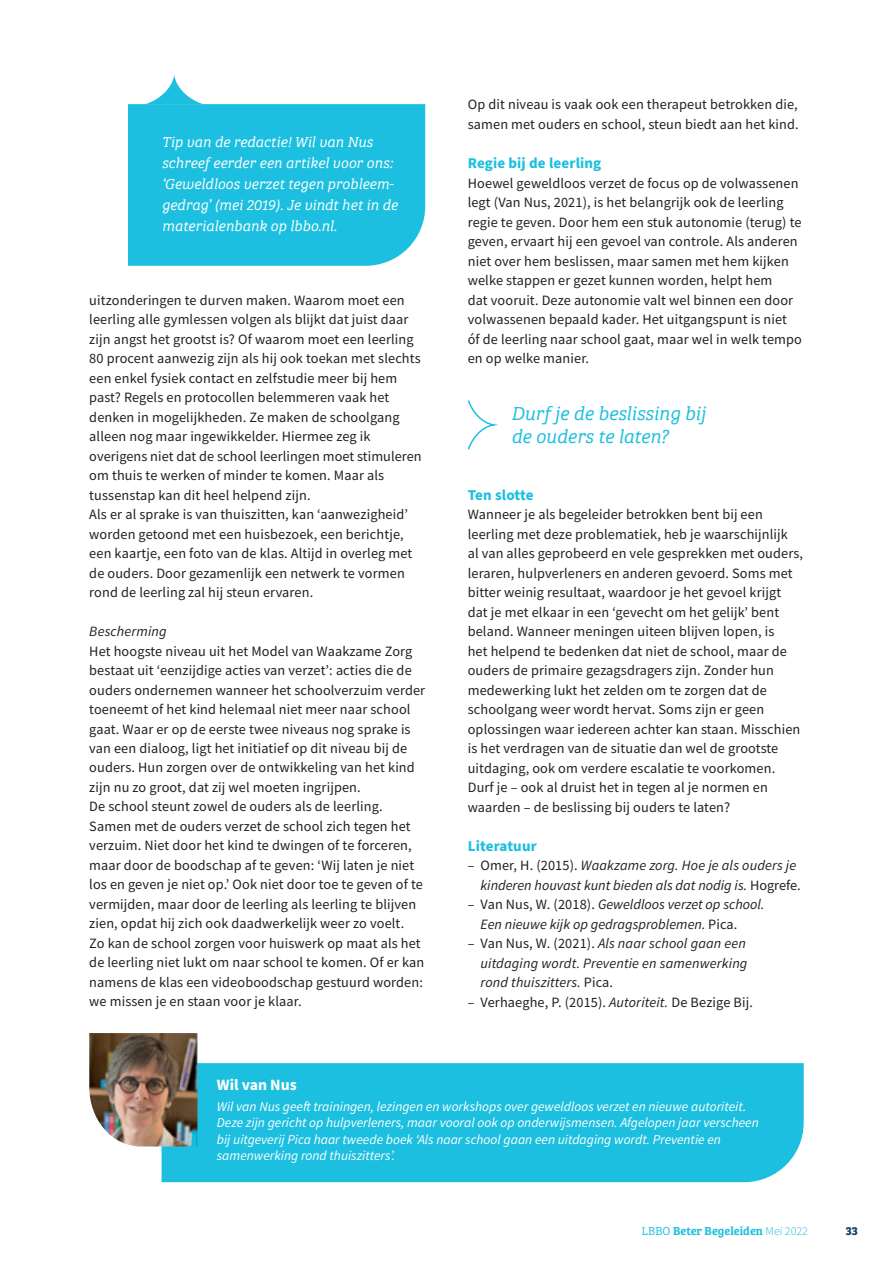
<style>
.page{position:relative;width:893px;height:1263px;background:#fff}
.page>*{position:absolute;margin:0;border:0;box-sizing:border-box;transform-origin:0 0}
.t1{font:italic 19.5px/23.4px "Bree Serif Lt";letter-spacing:-.005em;color:#1cbfdf}
.t2{font:700 15.75px "Source Sans Pro";color:#fff}
.t3{font:italic 15px/21px "Bree Serif Lt";color:#fff}
.t4{font:700 15px "Source Sans Pro";letter-spacing:.01em;color:#1cbfdf}
.t5{font:700 15px "Source Sans Pro";letter-spacing:-.01em;color:#1cbfdf}
.t6{font:14.25px/19.5px "Source Sans Pro";letter-spacing:.01em;color:#231f20}
.t7{font:italic 14.25px/19.5px "Source Sans Pro";color:#231f20}
.t8{font:italic 13.5px/16.2px "Source Sans Pro";color:#fff}
.t9{font:12px "Bree Serif Sb";color:#1cbfdf}
.t10{font:700 12px "Bree Serif";color:#164165}
.s1{font-style:normal}
.s2{font-style:italic}
.s3{font-family:"Bree Serif Lt"}
.s4{font-family:"Source Sans Pro";font-weight:300}
</style>
<div class="page">
<div style="left:162px;top:1063px;width:642px;height:119px;background:#1cbfdf"></div>
<img style="left:89px;top:1033px;width:108px;height:113px">
<div style="left:128px;top:104px;width:297px;height:162px;background:#1cbfdf"></div>
<svg style="left:146px;top:75px;width:57px;height:29px"></svg>
<svg style="left:467px;top:400px;width:31px;height:50px"></svg>
<p class="t3" style="left:162px;top:131px;width:237px">Tip van de redactie! Wil van Nus schreef eerder een artikel voor ons: ‘Geweldloos verzet tegen probleem&shy;gedrag’ (mei 2019). Je vindt het in de materialenbank op lbbo.nl.</p>
<p class="t6" style="left:89px;top:290px;width:334px">uitzonderingen te durven maken. Waarom moet een leerling alle gymlessen volgen als blijkt dat juist daar zijn angst het grootst is? Of waarom moet een leerling 80 procent aanwezig zijn als hij ook toekan met slechts een enkel fysiek contact en zelfstudie meer bij hem past? Regels en protocollen belemmeren vaak het denken in mogelijkheden. Ze maken de schoolgang alleen nog maar ingewikkelder. Hiermee zeg ik overigens niet dat de school leerlingen moet stimuleren om thuis te werken of minder te komen. Maar als tussenstap kan dit heel helpend zijn.<br>Als er al sprake is van thuiszitten, kan ‘aanwezigheid’ worden getoond met een huisbezoek, een berichtje, een kaartje, een foto van de klas. Altijd in overleg met de ouders. Door gezamenlijk een netwerk te vormen rond de leerling zal hij steun ervaren.</p>
<p class="t7" style="left:89px;top:621px;width:79px">Bescherming</p>
<p class="t6" style="left:89px;top:641px;width:337px">Het hoogste niveau uit het Model van Waakzame Zorg bestaat uit ‘eenzijdige acties van verzet’: acties die de ouders ondernemen wanneer het schoolverzuim verder toeneemt of het kind helemaal niet meer naar school gaat. Waar er op de eerste twee niveaus nog sprake is van een dialoog, ligt het initiatief op dit niveau bij de ouders. Hun zorgen over de ontwikkeling van het kind zijn nu zo groot, dat zij wel moeten ingrijpen.<br>De school steunt zowel de ouders als de leerling.<br>Samen met de ouders verzet de school zich tegen het verzuim. Niet door het kind te dwingen of te forceren, maar door de boodschap af te geven: ‘Wij laten je niet los en geven je niet op.’ Ook niet door toe te geven of te vermijden, maar door de leerling als leerling te blijven zien, opdat hij zich ook daadwerkelijk weer zo voelt.<br>Zo kan de school zorgen voor huiswerk op maat als het de leerling niet lukt om naar school te komen. Of er kan namens de klas een videoboodschap gestuurd worden: we missen je en staan voor je klaar.</p>
<p class="t2" style="left:217px;top:1074px;width:81px">Wil van Nus</p>
<p class="t6" style="left:468px;top:95px;width:333px">Op dit niveau is vaak ook een therapeut betrokken die, samen met ouders en school, steun biedt aan het kind.</p>
<p class="t4" style="left:468px;top:153px;width:135px">Regie bij de leerling</p>
<p class="t6" style="left:468px;top:173px;width:336px">Hoewel geweldloos verzet de focus op de volwassenen legt (Van Nus, 2021), is het belangrijk ook de leerling regie te geven. Door hem een stuk autonomie (terug) te geven, ervaart hij een gevoel van controle. Als anderen niet over hem beslissen, maar samen met hem kijken welke stappen er gezet kunnen worden, helpt hem<br>dat vooruit. Deze autonomie valt wel binnen een door volwassenen bepaald kader. Het uitgangspunt is niet óf de leerling naar school gaat, maar wel in welk tempo en op welke manier.</p>
<h1 class="t1" style="left:511px;top:400px;width:196px">Durf je de beslissing bij de ouders te laten?</h1>
<p class="t5" style="left:468px;top:484px;width:67px">Ten slotte</p>
<p class="t6" style="left:468px;top:504px;width:337px">Wanneer je als begeleider betrokken bent bij een leerling met deze problematiek, heb je waarschijnlijk<br>al van alles geprobeerd en vele gesprekken met ouders, leraren, hulpverleners en anderen gevoerd. Soms met bitter weinig resultaat, waardoor je het gevoel krijgt dat je met elkaar in een ‘gevecht om het gelijk’ bent beland. Wanneer meningen uiteen blijven lopen, is<br>het helpend te bedenken dat niet de school, maar de ouders de primaire gezagsdragers zijn. Zonder hun medewerking lukt het zelden om te zorgen dat de schoolgang weer wordt hervat. Soms zijn er geen oplossingen waar iedereen achter kan staan. Misschien is het verdragen van de situatie dan wel de grootste uitdaging, ook om verdere escalatie te voorkomen.<br>Durf je – ook al druist het in tegen al je normen en waarden – de beslissing bij ouders te laten?</p>
<p class="t4" style="left:468px;top:835px;width:71px">Literatuur</p>
<p class="t7" style="left:480px;top:855px;width:322px;text-indent:-13px"><span class="s1">– Omer, H. (2015).</span> Waakzame zorg. Hoe je als ouders je kinderen houvast kunt bieden als dat nodig is. <span class="s1">Hogrefe.</span></p>
<p class="t7" style="left:480px;top:894px;width:285px;text-indent:-13px"><span class="s1">– Van Nus, W. (2018).</span> Geweldloos verzet op school.<br>Een nieuwe kijk op gedragsproblemen. <span class="s1">Pica.</span></p>
<p class="t7" style="left:480px;top:933px;width:269px;text-align:justify;text-indent:-13px"><span class="s1">– Van Nus, W. (2021).</span> Als naar school gaan een uitdaging wordt. Preventie en samenwerking rond thuiszitters. <span class="s1">Pica.</span></p>
<p class="t6" style="left:468px;top:992px;width:287px">– Verhaeghe, P. (2015). <span class="s2">Autoriteit.</span> De Bezige Bij.</p>
<p class="t8" style="left:217px;top:1098px;width:543px">Wil van Nus geeft trainingen, lezingen en workshops over geweldloos verzet en nieuwe autoriteit.<br>Deze zijn gericht op hulpverleners, maar vooral ook op onderwijsmensen. Afgelopen jaar verscheen bij uitgeverij Pica haar tweede boek ‘Als naar school gaan een uitdaging wordt. Preventie en samenwerking rond thuiszitters’.</p>
<p class="t9" style="left:642px;top:1221px;width:168px"><span class="s3">LBBO</span> Beter Begeleiden <span class="s4">Mei 2022</span></p>
<p class="t10" style="left:846px;top:1221px;width:14px">33</p>
</div>
